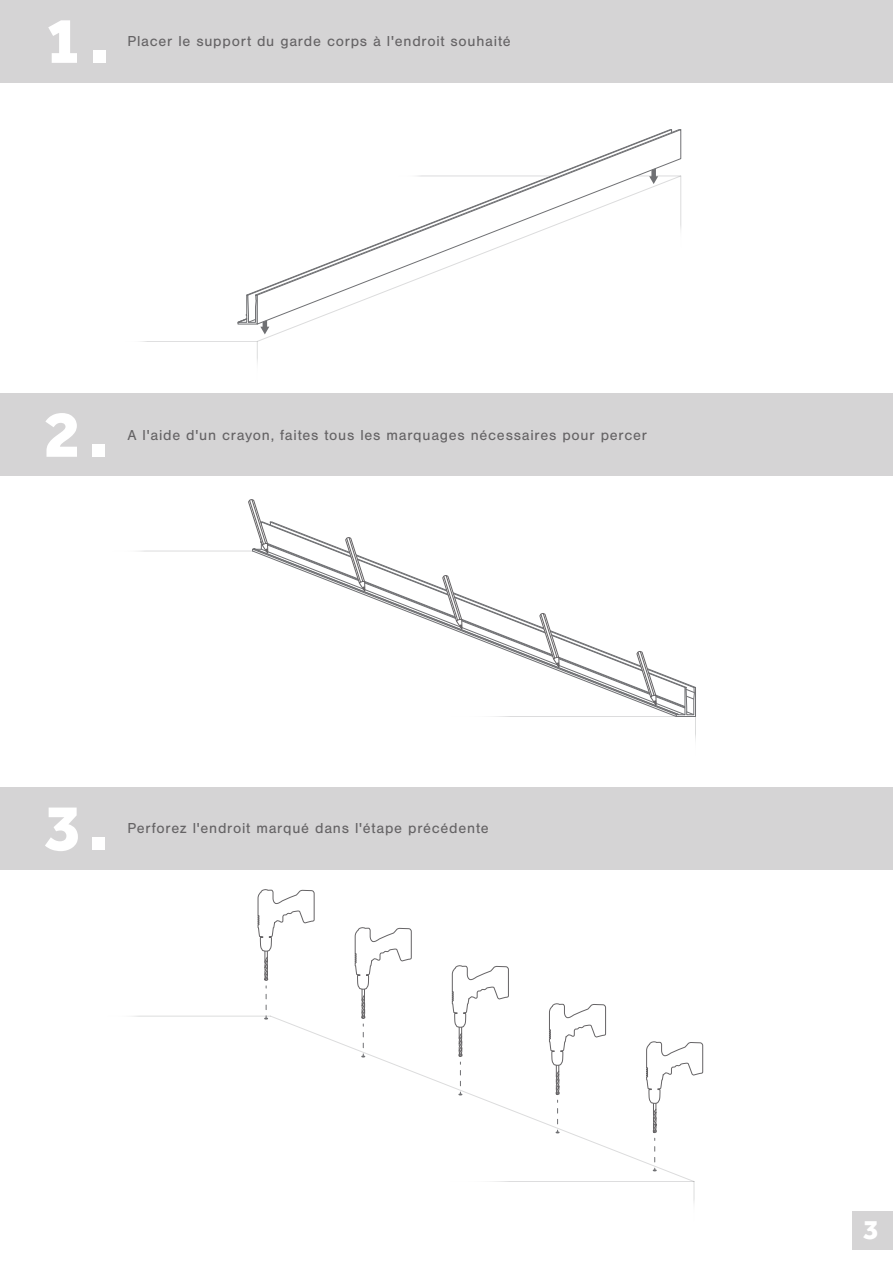
<style>
.page{position:relative;width:893px;height:1263px;background:#fff}
.page>*{position:absolute;margin:0;border:0;box-sizing:border-box;transform-origin:0 0}
.t1{font:800 67.5px "Effra";color:#fff}
.t2{font:800 28.5px "Effra";color:#fff}
.t3{font:15px "Nimbus San";letter-spacing:.05em;color:#656365}
</style>
<div class="page">
<div style="left:0;top:0;width:893px;height:82px;background:#d5d4d5"></div>
<div style="left:0;top:394px;width:893px;height:82px;background:#d5d4d5"></div>
<hr style="left:121px;top:341px;width:136px;height:1px;background:#6f7073">
<svg style="left:257px;top:346px;width:1px;height:18px"></svg>
<svg style="left:121px;top:341px;width:38px;height:1px"></svg>
<svg style="left:237px;top:294px;width:32px;height:40px"></svg>
<svg style="left:256px;top:129px;width:426px;height:196px"></svg>
<svg style="left:260px;top:541px;width:425px;height:168px"></svg>
<svg style="left:675px;top:687px;width:21px;height:29px"></svg>
<hr style="left:695px;top:716px;width:1px;height:42px;background:#6f7073">
<hr style="left:443px;top:716px;width:252px;height:1px;background:#6f7073">
<hr style="left:107px;top:551px;width:146px;height:1px;background:#6f7073">
<svg style="left:695px;top:721px;width:1px;height:37px"></svg>
<svg style="left:107px;top:550px;width:55px;height:2px"></svg>
<svg style="left:443px;top:716px;width:99px;height:1px"></svg>
<svg style="left:270px;top:1016px;width:423px;height:165px"></svg>
<hr style="left:694px;top:1181px;width:1px;height:42px;background:#6f7073">
<hr style="left:441px;top:1181px;width:253px;height:1px;background:#6f7073">
<hr style="left:106px;top:1016px;width:164px;height:1px;background:#6f7073">
<svg style="left:693px;top:1186px;width:2px;height:37px"></svg>
<svg style="left:433px;top:1178px;width:108px;height:4px"></svg>
<svg style="left:264px;top:1016px;width:4px;height:3px"></svg>
<svg style="left:361px;top:1054px;width:4px;height:3px"></svg>
<svg style="left:653px;top:1168px;width:4px;height:3px"></svg>
<svg style="left:646px;top:1041px;width:57px;height:121px"></svg>
<svg style="left:549px;top:1003px;width:57px;height:121px"></svg>
<svg style="left:452px;top:965px;width:57px;height:121px"></svg>
<svg style="left:354px;top:927px;width:58px;height:121px"></svg>
<svg style="left:257px;top:889px;width:58px;height:121px"></svg>
<div style="left:0;top:787px;width:893px;height:82px;background:#d5d4d5"></div>
<svg style="left:106px;top:1015px;width:50px;height:2px"></svg>
<svg style="left:636px;top:648px;width:21px;height:58px"></svg>
<svg style="left:248px;top:499px;width:25px;height:55px"></svg>
<svg style="left:345px;top:537px;width:21px;height:55px"></svg>
<svg style="left:442px;top:572px;width:21px;height:58px"></svg>
<svg style="left:539px;top:610px;width:21px;height:58px"></svg>
<div style="left:852px;top:1211px;width:41px;height:38px;background:#d5d4d5"></div>
<h1 class="t1" style="left:45px;top:0;width:66px">1.</h1>
<p class="t3" style="left:127px;top:33px;width:385px">Placer le support du garde corps à l'endroit souhaité</p>
<h1 class="t1" style="left:44px;top:394px;width:66px">2.</h1>
<p class="t3" style="left:127px;top:427px;width:521px">A l'aide d'un crayon, faites tous les marquages nécessaires pour percer</p>
<h1 class="t1" style="left:44px;top:787px;width:66px">3.</h1>
<p class="t3" style="left:127px;top:820px;width:363px">Perforez l'endroit marqué dans l'étape précédente</p>
<h2 class="t2" style="left:863px;top:1213px;width:17px">3</h2>
</div>
